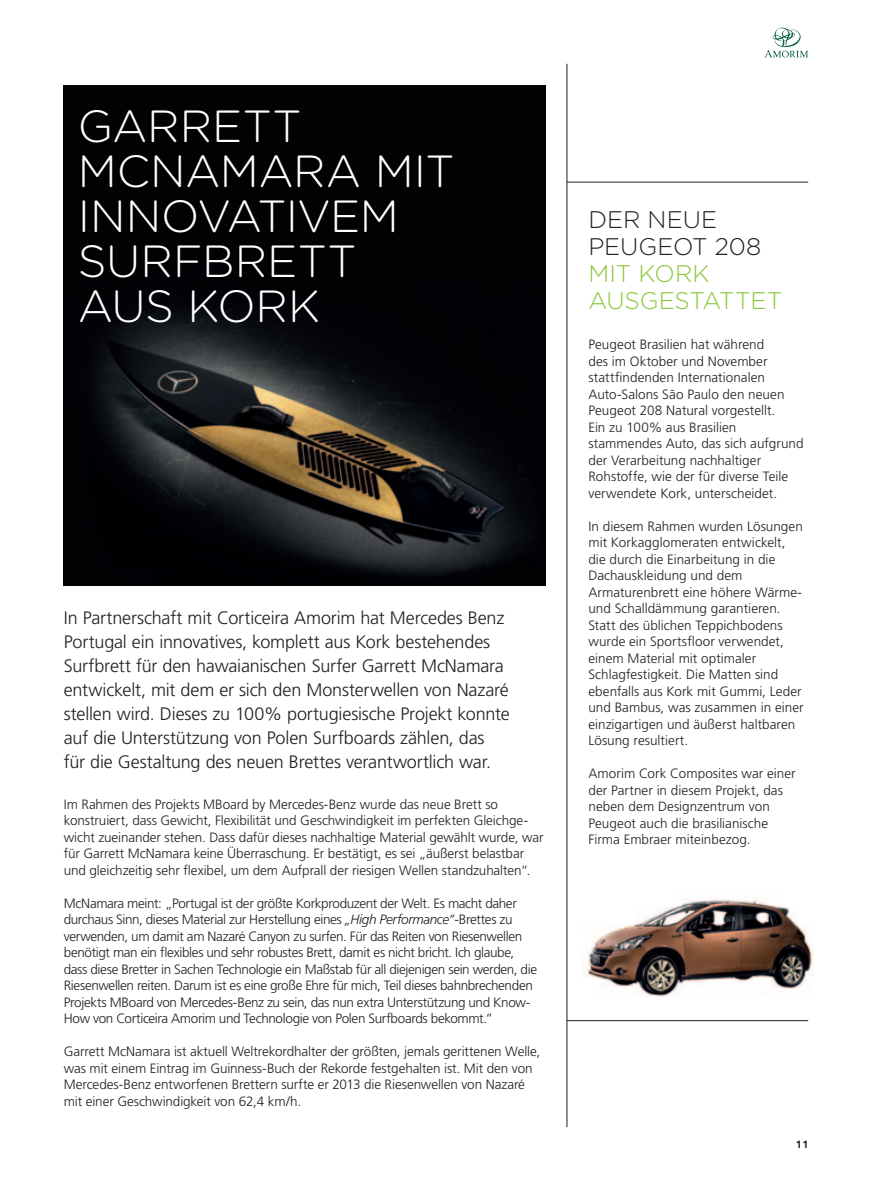
<style>
.page{position:relative;width:872px;height:1191px;background:#fff}
.page>*{position:absolute;margin:0;border:0;box-sizing:border-box;transform-origin:0 0}
.t1{font:300 45px/45px "Gotham Rounded";color:#fff}
.t2{font:300 24px/27px "Gotham Rounded";letter-spacing:-.01em;color:#8bc63e}
.t3{font:300 24px/27px "Gotham Rounded";letter-spacing:.005em;color:#231f20;text-align:center}
.t4{font:300 18px/24px "Frutiger LT Std";letter-spacing:-.01em;color:#231f20}
.t5{font:300 13.5px/16.5px "Frutiger LT Std";letter-spacing:-.005em;color:#231f20}
.t6{font:300 13.5px/16.5px "Frutiger LT Std";letter-spacing:-.03em;color:#231f20}
.t7{font:700 10.5px "Frutiger LT Std";color:#231f20}
.s1{font-style:italic}
</style>
<div class="page">
<svg style="left:765px;top:28px;width:43px;height:29px"></svg>
<hr style="left:566px;top:64px;width:1px;height:1063px;background:#231f20">
<hr style="left:567px;top:182px;width:241px;height:1px;background:#231f20">
<hr style="left:567px;top:1020px;width:241px;height:1px;background:#231f20">
<img style="left:587px;top:899px;width:226px;height:98px">
<img style="left:64px;top:85px;width:482px;height:500px">
<h1 class="t1" style="left:78px;top:102px;width:194px">GARRETT<br>MCNAMA</h1>
<h1 class="t1" style="left:293px;top:147px;width:107px">RA MIT</h1>
<h1 class="t1" style="left:78px;top:192px;width:26px">INN</h1>
<h1 class="t1" style="left:161px;top:192px;width:63px">OVATIV</h1>
<h1 class="t1" style="left:330px;top:192px;width:61px">EM</h1>
<h1 class="t1" style="left:78px;top:237px;width:249px">SURFBRETT<br>AUS</h1>
<h1 class="t1" style="left:187px;top:282px;width:127px">KORK</h1>
<p class="t4" style="left:64px;top:606px;width:447px">In Partnerschaft mit Corticeira Amorim hat Mercedes Benz Portugal ein innovatives, komplett aus Kork bestehendes Surfbrett für den hawaianischen Surfer Garrett McNamara entwickelt, mit dem er sich den Monsterwellen von Nazaré stellen wird. Dieses zu 100% portugiesische Projekt konnte auf die Unterstützung von Polen Surfboards zählen, das für die Gestaltung des neuen Brettes verantwortlich war.</p>
<p class="t5" style="left:64px;top:796px;width:481px">Im Rahmen des Projekts MBoard by Mercedes-Benz wurde das neue Brett so konstruiert, dass Gewicht, Flexibilität und Geschwindigkeit im perfekten Gleichge&shy;wicht zueinander stehen. Dass dafür dieses nachhaltige Material gewählt wurde, war für Garrett McNamara keine Überraschung. Er bestätigt, es sei „äußerst belastbar und gleichzeitig sehr flexibel, um dem Aufprall der riesigen Wellen standzuhalten“.</p>
<p class="t6" style="left:64px;top:895px;width:475px">McNamara meint: „Portugal ist der größte Korkproduzent der Welt. Es macht daher durchaus Sinn, dieses Material zur Herstellung eines <span class="s1">„High Performance“</span>-Brettes zu verwenden, um damit am Nazaré Canyon zu surfen. Für das Reiten von Riesenwellen benötigt man ein flexibles und sehr robustes Brett, damit es nicht bricht. Ich glaube, dass diese Bretter in Sachen Technologie ein Maßstab für all diejenigen sein werden, die Riesenwellen reiten. Darum ist es eine große Ehre für mich, Teil dieses bahnbrechenden Projekts MBoard von Mercedes-Benz zu sein, das nun extra Unterstützung und Know-How von Corticeira Amorim und Technologie von Polen Surfboards bekommt.“</p>
<p class="t5" style="left:64px;top:1043px;width:478px">Garrett McNamara ist aktuell Weltrekordhalter der größten, jemals gerittenen Welle, was mit einem Eintrag im Guinness-Buch der Rekorde festgehalten ist. Mit den von Mercedes-Benz entworfenen Brettern surfte er 2013 die Riesenwellen von Nazaré mit einer Geschwindigkeit von 62,4 km/h.</p>
<h2 class="t3" style="left:588px;top:204px;width:174px">NEUE<br>PEUGEOT 208</h2>
<h2 class="t2" style="left:588px;top:258px;width:195px">MIT KORK<br>AUSGESTATTET</h2>
<p class="t5" style="left:588px;top:336px;width:217px">Peugeot Brasilien hat während<br>des im Oktober und November stattfindenden Internationalen<br>Auto-Salons São Paulo den neuen<br>Peugeot 208 Natural vorgestellt.<br>Ein zu 100% aus Brasilien stammendes Auto, das sich aufgrund der Verarbeitung nachhaltiger<br>Rohstoffe, wie der für diverse Teile verwendete Kork, unterscheidet.</p>
<p class="t5" style="left:588px;top:518px;width:217px">In diesem Rahmen wurden Lösungen mit Korkagglomeraten entwickelt, die durch die Einarbeitung in die<br>Dachauskleidung und dem<br>Armaturenbrett eine höhere Wärme&shy;und Schalldämmung garantieren.<br>Statt des üblichen Teppichbodens wurde ein Sportsfloor verwendet, einem Material mit optimaler<br>Schlagfestigkeit. Die Matten sind ebenfalls aus Kork mit Gummi, Leder und Bambus, was zusammen in einer einzigartigen und äußerst haltbaren<br>Lösung resultiert.</p>
<p class="t5" style="left:588px;top:765px;width:209px">Amorim Cork Composites war einer der Partner in diesem Projekt, das neben dem Designzentrum von<br>Peugeot auch die brasilianische<br>Firma Embraer miteinbezog.</p>
<h2 class="t3" style="left:588px;top:204px;width:17px">DER</h2>
<p class="t7" style="left:796px;top:1138px;width:14px">11</p>
</div>
